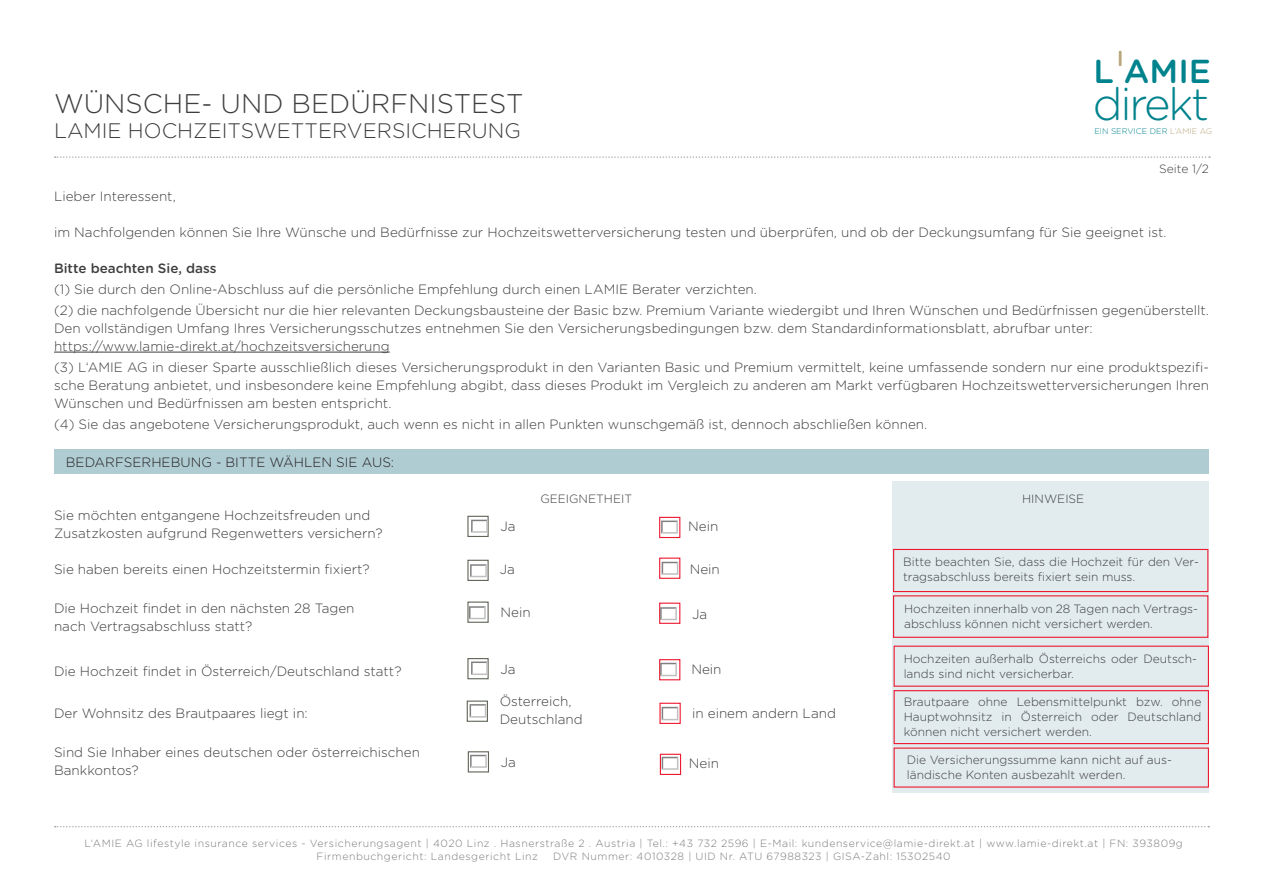
<style>
.page{position:relative;width:1263px;height:893px;background:#fff}
.page>*{position:absolute;margin:0;border:0;box-sizing:border-box;transform-origin:0 0}
.t1{font:300 45.3px "Gotham Rounded";letter-spacing:-.05em;color:#00838d}
.t2{font:500 33.15px "Gotham Rounded";color:#00838d}
.t3{font:300 27px "Gotham Rounded";color:#3e3e3f}
.t4{font:300 21px "Gotham Rounded";color:#3e3e3f}
.t5{font:300 13.5px/18px "Gotham Rounded";color:#3e3e3f}
.t6{font:300 13.5px "Gotham Rounded";color:#231f20}
.t7{font:500 13.5px "Gotham Rounded";color:#3e3e3f}
.t8{font:300 12px/15px "Gotham Rounded";color:#3e3e3f}
.t9{font:300 10.5px/12.6px "Gotham Rounded";letter-spacing:.05em;color:#7c7c7e}
.t10{font:300 8.1px "Gotham Rounded";color:#00838d}
.s1{color:#baa67c}
.s2{color:#a5a7b0}
</style>
<div class="page">
<div style="left:892px;top:481px;width:317px;height:312px;background:#e2ecee"></div>
<div style="left:54px;top:450px;width:1155px;height:24px;background:#b0ccd3"></div>
<svg style="left:55px;top:156px;width:1155px;height:2px"></svg>
<svg style="left:1119px;top:51px;width:2px;height:15px"></svg>
<hr style="left:54px;top:352px;width:336px;height:1px;background:#3e3e3f">
<svg style="left:55px;top:826px;width:1154px;height:1px"></svg>
<div style="left:467px;top:516px;width:22px;height:21px;border:1px solid #5f6659"></div>
<div style="left:467px;top:560px;width:22px;height:21px;border:1px solid #5f6659"></div>
<div style="left:467px;top:601px;width:22px;height:22px;border:1px solid #5f6659"></div>
<div style="left:467px;top:658px;width:22px;height:21px;border:1px solid #5f6659"></div>
<div style="left:467px;top:701px;width:21px;height:21px;border:1px solid #5f6659"></div>
<div style="left:659px;top:517px;width:21px;height:21px;border:1px solid #ed1a32"></div>
<div style="left:659px;top:558px;width:21px;height:21px;border:1px solid #ed1a32"></div>
<div style="left:659px;top:603px;width:21px;height:21px;border:1px solid #ed1a32"></div>
<div style="left:659px;top:659px;width:21px;height:21px;border:1px solid #ed1a32"></div>
<div style="left:659px;top:703px;width:22px;height:21px;border:1px solid #ed1a32"></div>
<div style="left:893px;top:549px;width:315px;height:43px;border:1px solid #ed1a32"></div>
<div style="left:893px;top:595px;width:315px;height:43px;border:1px solid #ed1a32"></div>
<div style="left:893px;top:646px;width:316px;height:41px;border:1px solid #ed1a32"></div>
<div style="left:893px;top:690px;width:316px;height:54px;border:1px solid #ed1a32"></div>
<div style="left:468px;top:751px;width:21px;height:21px;border:1px solid #5f6659"></div>
<div style="left:660px;top:754px;width:21px;height:21px;border:1px solid #ed1a32"></div>
<svg style="left:661px;top:521px;width:17px;height:13px"></svg>
<svg style="left:662px;top:562px;width:16px;height:13px"></svg>
<svg style="left:660px;top:607px;width:17px;height:13px"></svg>
<svg style="left:469px;top:606px;width:17px;height:13px"></svg>
<svg style="left:660px;top:663px;width:17px;height:13px"></svg>
<svg style="left:662px;top:757px;width:16px;height:13px"></svg>
<svg style="left:471px;top:520px;width:17px;height:13px"></svg>
<svg style="left:470px;top:564px;width:17px;height:13px"></svg>
<svg style="left:471px;top:661px;width:17px;height:14px"></svg>
<svg style="left:470px;top:755px;width:17px;height:13px"></svg>
<svg style="left:470px;top:704px;width:16px;height:14px"></svg>
<svg style="left:662px;top:707px;width:16px;height:13px"></svg>
<h3 class="t3" style="left:54px;top:90px;width:471px">WÜNSCHE- UND BEDÜRFNISTEST</h3>
<h3 class="t4" style="left:54px;top:120px;width:468px">LAMIE HOCHZEITSWETTERVERSICHERUNG</h3>
<h2 class="t2" style="left:1093px;top:57px;width:119px">L AMIE</h2>
<h1 class="t1" style="left:1093px;top:81px;width:118px">direkt</h1>
<p class="t10" style="left:1094px;top:127px;width:119px">EIN SERVICE DER <span class="s1">L</span><span class="s2">‘</span><span class="s1">AMIE AG</span></p>
<p class="t8" style="left:1159px;top:161px;width:51px">Seite 1/2</p>
<p class="t5" style="left:54px;top:187px;width:123px">Lieber Interessent,</p>
<p class="t5" style="left:54px;top:223px;width:1114px">im Nachfolgenden können Sie Ihre Wünsche und Bedürfnisse zur Hochzeitswetterversicherung testen und überprüfen, und ob der Deckungsumfang für Sie geeignet ist.</p>
<p class="t7" style="left:54px;top:262px;width:164px">Bitte beachten Sie, dass</p>
<p class="t5" style="left:54px;top:279px;width:1156px;line-height:21px">(1) Sie durch den Online-Abschluss auf die persönliche Empfehlung durch einen LAMIE Berater verzichten.<br>(2) die nachfolgende Übersicht nur die hier relevanten Deckungsbausteine der Basic bzw. Premium Variante wiedergibt und Ihren Wünschen und Bedürfnissen gegenüberstellt.</p>
<p class="t5" style="left:54px;top:319px;width:1040px">Den vollständigen Umfang Ihres Versicherungsschutzes entnehmen Sie den Versicherungsbedingungen bzw. dem Standardinformationsblatt, abrufbar unter: https://www.lamie-direkt.at/hochzeitsversicherung</p>
<p class="t5" style="left:54px;top:358px;width:1156px;text-align:justify">(3) L‘AMIE AG in dieser Sparte ausschließlich dieses Versicherungsprodukt in den Varianten Basic und Premium vermittelt, keine umfassende sondern nur eine produktspezifi&shy;sche Beratung anbietet, und insbesondere keine Empfehlung abgibt, dass dieses Produkt im Vergleich zu anderen am Markt verfügbaren Hochzeitswetterversicherungen Ihren Wünschen und Bedürfnissen am besten entspricht.</p>
<p class="t5" style="left:54px;top:415px;width:875px">(4) Sie das angebotene Versicherungsprodukt, auch wenn es nicht in allen Punkten wunschgemäß ist, dennoch abschließen können.</p>
<p class="t6" style="left:66px;top:456px;width:330px">BEDARFSERHEBUNG - BITTE WÄHLEN SIE AUS:</p>
<p class="t5" style="left:54px;top:507px;width:330px">Sie möchten entgangene Hochzeitsfreuden und<br>Zusatzkosten aufgrund Regenwetters versichern?</p>
<p class="t5" style="left:54px;top:561px;width:317px">Sie haben bereits einen Hochzeitstermin fixiert?</p>
<p class="t5" style="left:54px;top:600px;width:302px">Die Hochzeit findet in den nächsten 28 Tagen nach Vertragsabschluss statt?</p>
<p class="t5" style="left:54px;top:663px;width:349px">Die Hochzeit findet in Österreich/Deutschland statt?</p>
<p class="t5" style="left:54px;top:705px;width:255px">Der Wohnsitz des Brautpaares liegt in:</p>
<p class="t5" style="left:54px;top:744px;width:368px">Sind Sie Inhaber eines deutschen oder österreichischen<br>Bankkontos?</p>
<p class="t5" style="left:500px;top:518px;width:17px">Ja</p>
<p class="t8" style="left:540px;top:492px;width:93px">GEEIGNETHEIT</p>
<p class="t8" style="left:1022px;top:492px;width:64px">HINWEISE</p>
<p class="t5" style="left:688px;top:518px;width:32px">Nein</p>
<p class="t5" style="left:500px;top:560px;width:17px">Ja</p>
<p class="t5" style="left:500px;top:603px;width:32px">Nein</p>
<p class="t5" style="left:500px;top:660px;width:17px">Ja</p>
<p class="t5" style="left:500px;top:693px;width:85px">Österreich,<br>Deutschland</p>
<p class="t5" style="left:690px;top:560px;width:32px">Nein</p>
<p class="t5" style="left:692px;top:605px;width:17px">Ja</p>
<p class="t5" style="left:691px;top:660px;width:32px">Nein</p>
<p class="t5" style="left:692px;top:705px;width:145px">in einem andern Land</p>
<p class="t8" style="left:903px;top:555px;width:298px">Bitte beachten Sie, dass die Hochzeit für den Ver&shy;tragsabschluss bereits fixiert sein muss.</p>
<p class="t8" style="left:904px;top:602px;width:295px">Hochzeiten innerhalb von 28 Tagen nach Vertrags&shy;abschluss können nicht versichert werden.</p>
<p class="t8" style="left:904px;top:651px;width:295px">Hochzeiten außerhalb Österreichs oder Deutsch&shy;lands sind nicht versicherbar.</p>
<p class="t8" style="left:904px;top:695px;width:299px;text-align:justify">Brautpaare ohne Lebensmittelpunkt bzw. ohne Hauptwohnsitz in Österreich oder Deutschland können nicht versichert werden.</p>
<p class="t5" style="left:501px;top:753px;width:17px">Ja</p>
<p class="t5" style="left:689px;top:755px;width:32px">Nein</p>
<p class="t8" style="left:907px;top:752px;width:267px">Die Versicherungssumme kann nicht auf aus&shy;ländische Konten ausbezahlt werden.</p>
<p class="t9" style="left:317px;top:838px;width:868px;text-indent:-232px">L‘AMIE AG lifestyle insurance services - Versicherungsagent | 4020 Linz . Hasnerstraße 2 . Austria | Tel.: +43 732 2596 | E-Mail: kundenservice@lamie-direkt.at | www.lamie-direkt.at | FN: 393809g<br>Firmenbuchgericht: Landesgericht Linz</p>
<p class="t9" style="left:553px;top:850px;width:399px">DVR Nummer: 4010328 | UID Nr. ATU 67988323 | GISA-Zahl: 15302540</p>
</div>
